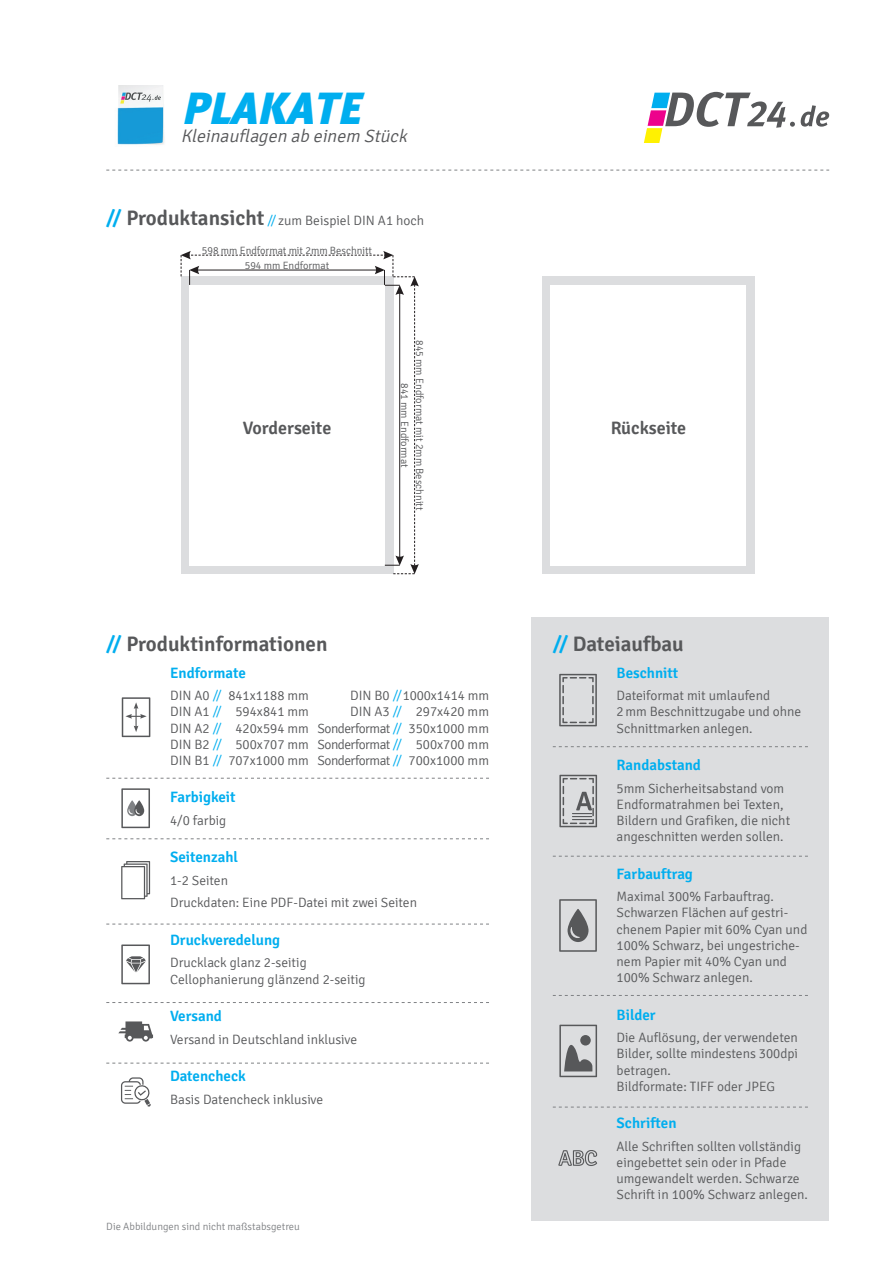
<style>
.page{position:relative;width:893px;height:1263px;background:#fff}
.page>*{position:absolute;margin:0;border:0;box-sizing:border-box;transform-origin:0 0}
.t1{font:italic 900 45px "Meta Plus";color:#00aeef}
.t2{font:600 21px "Signika";color:#57585a}
.t3{font:italic 300 18px "Signika";color:#57585a}
.t4{font:600 18px "Signika";color:#57585a}
.t5{font:600 15px "Signika";color:#00aeef}
.t6{font:300 13.5px/16.2px "Signika";color:#57585a}
.t7{font:300 10.5px "Signika";color:#57585a}
.t8{font:300 10.5px "Signika";color:#808285}
.s1{font-weight:600;font-size:21px;color:#00aeef}
.s2{font-weight:600;font-size:21px}
.s3{color:#00aeef}
</style>
<div class="page">
<div style="left:531px;top:617px;width:298px;height:603px;background:#dcdddf"></div>
<img style="left:117px;top:85px;width:47px;height:60px">
<svg style="left:106px;top:170px;width:723px;height:1px"></svg>
<svg style="left:553px;top:746px;width:255px;height:1px"></svg>
<svg style="left:553px;top:856px;width:255px;height:1px"></svg>
<svg style="left:553px;top:995px;width:255px;height:1px"></svg>
<svg style="left:553px;top:1107px;width:255px;height:1px"></svg>
<svg style="left:106px;top:778px;width:383px;height:1px"></svg>
<svg style="left:106px;top:838px;width:383px;height:1px"></svg>
<svg style="left:106px;top:924px;width:383px;height:1px"></svg>
<svg style="left:106px;top:1002px;width:383px;height:1px"></svg>
<svg style="left:106px;top:1063px;width:383px;height:1px"></svg>
<svg style="left:122px;top:697px;width:28px;height:40px"></svg>
<svg style="left:121px;top:788px;width:29px;height:40px"></svg>
<svg style="left:121px;top:861px;width:29px;height:38px"></svg>
<svg style="left:121px;top:944px;width:29px;height:40px"></svg>
<svg style="left:118px;top:1021px;width:35px;height:20px"></svg>
<svg style="left:121px;top:1077px;width:30px;height:30px"></svg>
<svg style="left:559px;top:674px;width:38px;height:52px"></svg>
<svg style="left:559px;top:775px;width:38px;height:52px"></svg>
<svg style="left:559px;top:899px;width:38px;height:53px"></svg>
<svg style="left:559px;top:1025px;width:38px;height:52px"></svg>
<svg style="left:558px;top:1150px;width:39px;height:16px"></svg>
<svg style="left:181px;top:251px;width:238px;height:323px"></svg>
<div style="left:542px;top:276px;width:213px;height:298px;background:#dcdddf"></div>
<div style="left:551px;top:285px;width:195px;height:281px;background:#fff"></div>
<svg style="left:801px;top:105px;width:28px;height:22px"></svg>
<svg style="left:644px;top:92px;width:151px;height:51px"></svg>
<p class="t1" style="left:181px;top:82px;width:193px">PLAKATE</p>
<p class="t3" style="left:181px;top:126px;width:232px">Kleinauflagen ab einem Stück</p>
<p class="t6" style="left:106px;top:213px;width:319px"><span class="s1">//</span> <span class="s2">Produktansicht</span> <span class="s3">//</span> zum Beispiel DIN A1 hoch</p>
<p class="t7" style="left:202px;top:244px;width:172px">598 mm Endformat mit 2mm Beschnitt</p>
<p class="t7" style="left:245px;top:259px;width:86px">594 mm Endformat</p>
<p class="t4" style="left:243px;top:417px;width:90px">Vorderseite</p>
<p class="t7" style="left:425px;top:340px;width:172px;rotate:90deg">845 mm Endformat mit 2mm Beschnitt</p>
<p class="t7" style="left:410px;top:383px;width:86px;rotate:90deg">841 mm Endformat</p>
<p class="t2" style="left:106px;top:631px;width:223px"><span class="s3">//</span> Produktinformationen</p>
<p class="t5" style="left:170px;top:664px;width:77px">Endformate</p>
<p class="t6" style="left:170px;top:688px;width:140px">DIN A0 <span class="s3">//</span> 841x1188 mm</p>
<p class="t6" style="left:350px;top:688px;width:140px">DIN B0 <span class="s3">//</span>1000x1414 mm</p>
<p class="t6" style="left:170px;top:704px;width:140px">DIN A1 <span class="s3">//</span> 594x841 mm</p>
<p class="t6" style="left:350px;top:704px;width:140px">DIN A3 <span class="s3">//</span> 297x420 mm</p>
<p class="t6" style="left:170px;top:720px;width:320px">DIN A2 <span class="s3">//</span> 420x594 mm Sonderformat <span class="s3">//</span> 350x1000 mm</p>
<p class="t6" style="left:170px;top:736px;width:320px">DIN B2 <span class="s3">//</span> 500x707 mm Sonderformat <span class="s3">//</span> 500x700 mm</p>
<p class="t6" style="left:170px;top:752px;width:320px">DIN B1 <span class="s3">//</span> 707x1000 mm Sonderformat <span class="s3">//</span> 700x1000 mm</p>
<p class="t5" style="left:170px;top:789px;width:67px">Farbigkeit</p>
<p class="t6" style="left:170px;top:812px;width:58px">4/0 farbig</p>
<p class="t5" style="left:170px;top:849px;width:70px">Seitenzahl</p>
<p class="t6" style="left:170px;top:872px;width:60px">1-2 Seiten</p>
<p class="t6" style="left:170px;top:895px;width:248px">Druckdaten: Eine PDF-Datei mit zwei Seiten</p>
<p class="t5" style="left:170px;top:931px;width:112px">Druckveredelung</p>
<p class="t6" style="left:170px;top:955px;width:138px">Drucklack glanz 2-seitig</p>
<p class="t6" style="left:170px;top:971px;width:197px">Cellophanierung glänzend 2-seitig</p>
<p class="t5" style="left:170px;top:1007px;width:53px">Versand</p>
<p class="t6" style="left:170px;top:1031px;width:189px">Versand in Deutschland inklusive</p>
<p class="t5" style="left:170px;top:1067px;width:77px">Datencheck</p>
<p class="t6" style="left:170px;top:1091px;width:155px">Basis Datencheck inklusive</p>
<p class="t8" style="left:106px;top:1221px;width:195px">Die Abbildungen sind nicht maßstabsgetreu</p>
<p class="t4" style="left:611px;top:417px;width:77px">Rückseite</p>
<p class="t2" style="left:553px;top:631px;width:132px"><span class="s3">//</span> Dateiaufbau</p>
<p class="t5" style="left:617px;top:664px;width:63px">Beschnitt</p>
<p class="t6" style="left:617px;top:688px;width:186px">Dateiformat mit umlaufend<br>2mm Beschnittzugabe und ohne<br>Schnittmarken anlegen.</p>
<p class="t5" style="left:617px;top:756px;width:86px">Randabstand</p>
<p class="t6" style="left:617px;top:780px;width:175px">5mm Sicherheitsabstand vom<br>Endformatrahmen bei Texten,<br>Bildern und Grafiken, die nicht angeschnitten werden sollen.</p>
<p class="t5" style="left:617px;top:865px;width:78px">Farbauftrag</p>
<p class="t6" style="left:617px;top:889px;width:159px">Maximal 300% Farbauftrag.</p>
<p class="t6" style="left:617px;top:905px;width:192px">Schwarzen Flächen auf gestri&shy;chenem Papier mit 60% Cyan und<br>100% Schwarz, bei ungestriche&shy;nem Papier mit 40% Cyan und<br>100% Schwarz anlegen.</p>
<p class="t5" style="left:617px;top:1006px;width:41px">Bilder</p>
<p class="t6" style="left:617px;top:1030px;width:183px;text-align:justify">Die Auflösung, der verwendeten Bilder, sollte mindestens 300dpi betragen.</p>
<p class="t6" style="left:617px;top:1078px;width:160px">Bildformate: TIFF oder JPEG</p>
<p class="t5" style="left:617px;top:1114px;width:61px">Schriften</p>
<p class="t6" style="left:617px;top:1138px;width:193px">Alle Schriften sollten vollständig eingebettet sein oder in Pfade umgewandelt werden. Schwarze<br>Schrift in 100% Schwarz anlegen.</p>
</div>
